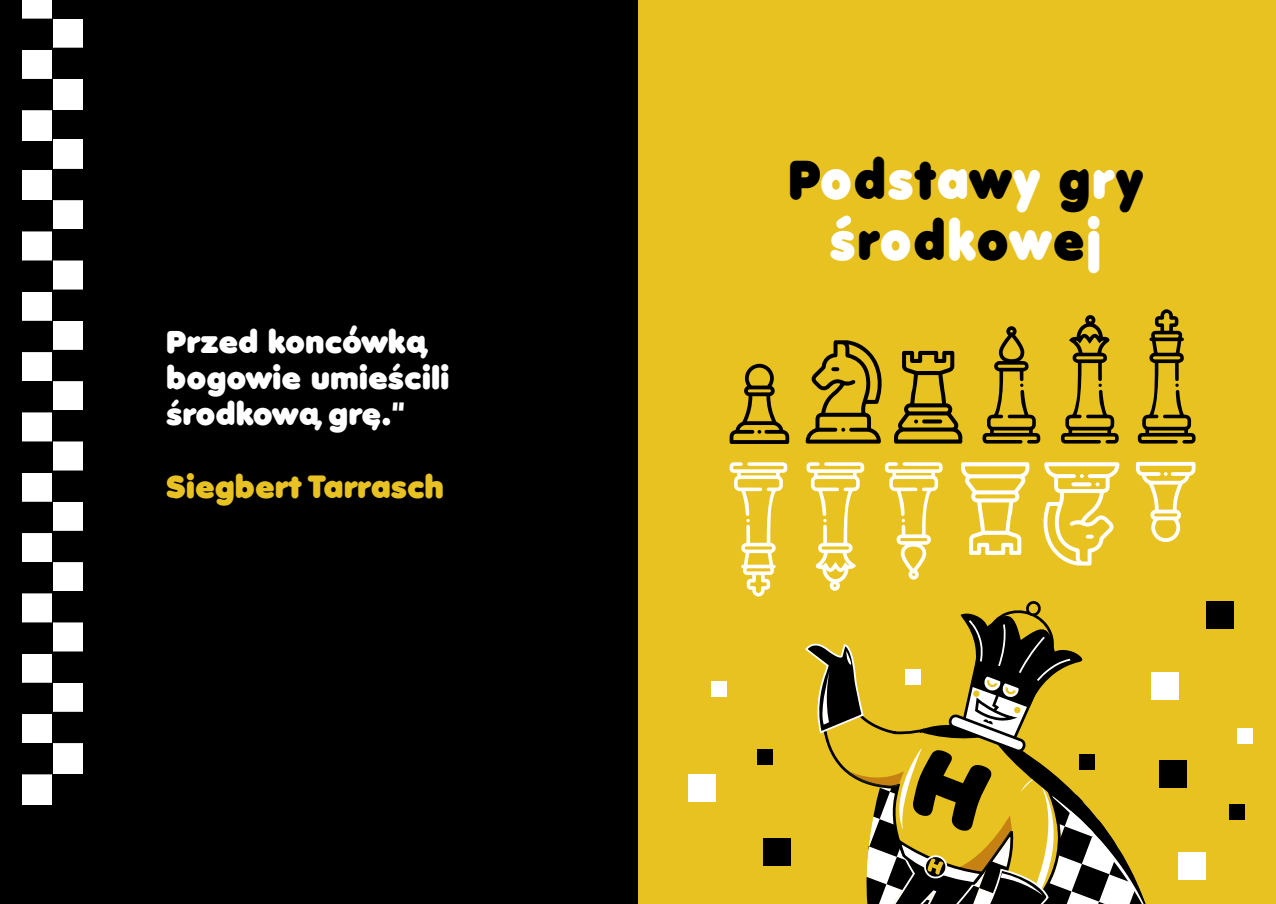
<style>
.page{position:relative;width:1276px;height:904px;background:#fff}
.page>*{position:absolute;margin:0;border:0;box-sizing:border-box;transform-origin:0 0}
.t1{font:53.25px/61.2px "Anja Elianeaccent Nornal";letter-spacing:.05em;color:#000;text-align:center;scale:.93 1}
.t2{font:30.62px/36.1px "Anja Elianeaccent Nornal";letter-spacing:.02em;color:#fff}
.t3{font:30.62px "Anja Elianeaccent Nornal";letter-spacing:.02em;color:#e8c222}
.t4{font:24.12px "Anja Elianeaccent Nornal";color:#fff}
.s1{color:#fff}
</style>
<div class="page">
<div style="left:0;top:0;width:638px;height:904px;background:#000"></div>
<div style="left:23px;top:142px;width:29px;height:662px;background:#fff"></div>
<div style="left:23px;top:743px;width:29px;height:30px;background:#000"></div>
<div style="left:22px;top:743px;width:31px;height:31px;border:1px solid #000"></div>
<div style="left:23px;top:683px;width:29px;height:30px;background:#000"></div>
<div style="left:22px;top:682px;width:31px;height:32px;border:1px solid #000"></div>
<div style="left:23px;top:623px;width:29px;height:30px;background:#000"></div>
<div style="left:22px;top:622px;width:31px;height:31px;border:1px solid #000"></div>
<div style="left:23px;top:562px;width:29px;height:30px;background:#000"></div>
<div style="left:22px;top:562px;width:31px;height:31px;border:1px solid #000"></div>
<div style="left:23px;top:502px;width:29px;height:30px;background:#000"></div>
<div style="left:22px;top:502px;width:31px;height:31px;border:1px solid #000"></div>
<div style="left:23px;top:442px;width:29px;height:30px;background:#000"></div>
<div style="left:22px;top:441px;width:31px;height:32px;border:1px solid #000"></div>
<div style="left:23px;top:382px;width:29px;height:30px;background:#000"></div>
<div style="left:22px;top:381px;width:31px;height:31px;border:1px solid #000"></div>
<div style="left:23px;top:321px;width:29px;height:30px;background:#000"></div>
<div style="left:22px;top:321px;width:31px;height:31px;border:1px solid #000"></div>
<div style="left:23px;top:261px;width:29px;height:30px;background:#000"></div>
<div style="left:22px;top:260px;width:31px;height:32px;border:1px solid #000"></div>
<div style="left:23px;top:201px;width:29px;height:30px;background:#000"></div>
<div style="left:22px;top:200px;width:31px;height:31px;border:1px solid #000"></div>
<div style="left:23px;top:141px;width:29px;height:28px;background:#000"></div>
<div style="left:22px;top:141px;width:31px;height:29px;border:1px solid #000"></div>
<div style="left:54px;top:110px;width:29px;height:663px;background:#fff"></div>
<div style="left:54px;top:712px;width:29px;height:30px;background:#000"></div>
<div style="left:53px;top:711px;width:31px;height:32px;border:1px solid #000"></div>
<div style="left:54px;top:652px;width:29px;height:30px;background:#000"></div>
<div style="left:53px;top:651px;width:31px;height:31px;border:1px solid #000"></div>
<div style="left:54px;top:591px;width:29px;height:31px;background:#000"></div>
<div style="left:54px;top:531px;width:29px;height:30px;background:#000"></div>
<div style="left:53px;top:531px;width:31px;height:31px;border:1px solid #000"></div>
<div style="left:54px;top:471px;width:29px;height:30px;background:#000"></div>
<div style="left:53px;top:470px;width:31px;height:32px;border:1px solid #000"></div>
<div style="left:54px;top:411px;width:29px;height:30px;background:#000"></div>
<div style="left:53px;top:410px;width:31px;height:31px;border:1px solid #000"></div>
<div style="left:54px;top:350px;width:29px;height:30px;background:#000"></div>
<div style="left:53px;top:350px;width:31px;height:31px;border:1px solid #000"></div>
<div style="left:54px;top:290px;width:29px;height:30px;background:#000"></div>
<div style="left:53px;top:289px;width:31px;height:32px;border:1px solid #000"></div>
<div style="left:54px;top:230px;width:29px;height:30px;background:#000"></div>
<div style="left:53px;top:229px;width:31px;height:31px;border:1px solid #000"></div>
<div style="left:54px;top:169px;width:29px;height:30px;background:#000"></div>
<div style="left:53px;top:169px;width:31px;height:31px;border:1px solid #000"></div>
<div style="left:54px;top:110px;width:29px;height:28px;background:#000"></div>
<div style="left:53px;top:109px;width:31px;height:30px;border:1px solid #000"></div>
<div style="left:23px;top:0;width:29px;height:141px;background:#fff"></div>
<div style="left:23px;top:80px;width:29px;height:30px;background:#000"></div>
<div style="left:22px;top:79px;width:31px;height:31px;border:1px solid #000"></div>
<div style="left:23px;top:19px;width:29px;height:30px;background:#000"></div>
<div style="left:22px;top:19px;width:31px;height:31px;border:1px solid #000"></div>
<div style="left:54px;top:0;width:29px;height:109px;background:#fff"></div>
<div style="left:54px;top:48px;width:29px;height:30px;background:#000"></div>
<div style="left:53px;top:48px;width:31px;height:31px;border:1px solid #000"></div>
<svg style="left:54px;top:0;width:29px;height:19px"></svg>
<div style="left:638px;top:0;width:638px;height:904px;background:#e8c221"></div>
<svg style="left:805px;top:601px;width:341px;height:303px"></svg>
<div style="left:1206px;top:601px;width:27px;height:28px;background:#000"></div>
<div style="left:1158px;top:760px;width:28px;height:28px;background:#000"></div>
<div style="left:763px;top:838px;width:27px;height:28px;background:#000"></div>
<div style="left:1150px;top:672px;width:28px;height:28px;background:#fff"></div>
<div style="left:688px;top:774px;width:27px;height:28px;background:#fff"></div>
<div style="left:1178px;top:852px;width:28px;height:27px;background:#fff"></div>
<div style="left:1237px;top:727px;width:15px;height:16px;background:#fff"></div>
<div style="left:905px;top:669px;width:15px;height:16px;background:#fff"></div>
<div style="left:711px;top:681px;width:15px;height:16px;background:#fff"></div>
<div style="left:1229px;top:804px;width:15px;height:15px;background:#000"></div>
<div style="left:757px;top:749px;width:16px;height:15px;background:#000"></div>
<div style="left:1079px;top:754px;width:15px;height:15px;background:#000"></div>
<svg style="left:894px;top:351px;width:68px;height:92px"></svg>
<svg style="left:729px;top:364px;width:60px;height:80px"></svg>
<svg style="left:805px;top:340px;width:77px;height:103px"></svg>
<svg style="left:1137px;top:309px;width:58px;height:134px"></svg>
<svg style="left:1061px;top:315px;width:57px;height:128px"></svg>
<svg style="left:982px;top:326px;width:58px;height:117px"></svg>
<svg style="left:961px;top:462px;width:68px;height:93px"></svg>
<svg style="left:1136px;top:462px;width:59px;height:80px"></svg>
<svg style="left:1043px;top:462px;width:76px;height:103px"></svg>
<svg style="left:729px;top:462px;width:58px;height:134px"></svg>
<svg style="left:806px;top:462px;width:58px;height:128px"></svg>
<svg style="left:885px;top:462px;width:57px;height:117px"></svg>
<svg style="left:836px;top:215px;width:16px;height:14px"></svg>
<p class="t4" style="left:351px;top:310px;width:9px">,</p>
<p class="t2" style="left:167px;top:326px;width:284px">Przed koncowka bogowie umiescili srodkowa gre."</p>
<p class="t3" style="left:167px;top:471px;width:279px">Siegbert Tarrasch</p>
<p class="t4" style="left:421px;top:333px;width:9px">,</p>
<p class="t4" style="left:315px;top:406px;width:9px">,</p>
<p class="t4" style="left:373px;top:406px;width:9px">,</p>
<h1 class="t1" style="left:789px;top:152px;width:381px">P<span class="s1">o</span>d<span class="s1">s</span>t<span class="s1">a</span>w<span class="s1">y</span> g<span class="s1">r</span>y <span class="s1">s</span>r<span class="s1">o</span>d<span class="s1">k</span>o<span class="s1">w</span>e<span class="s1">j</span></h1>
</div>
